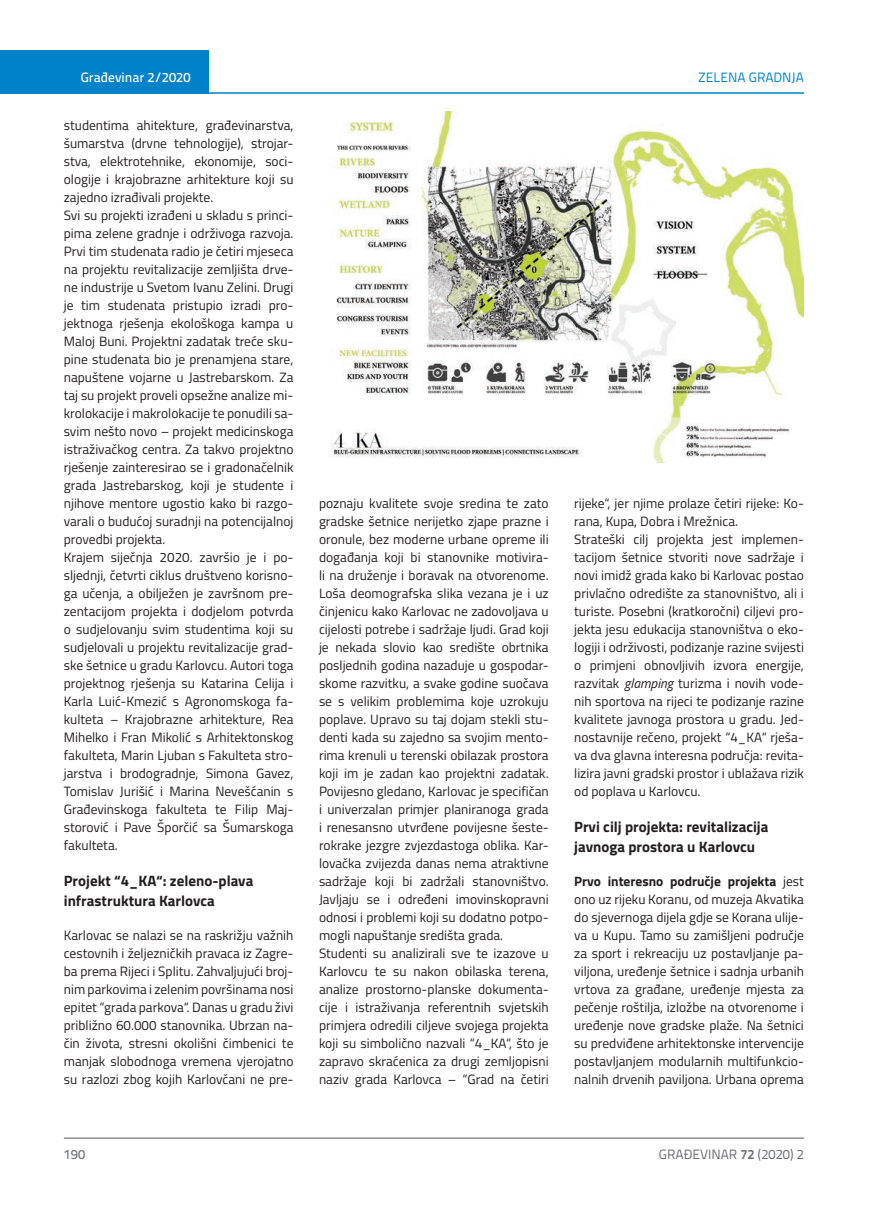
<style>
.page{position:relative;width:872px;height:1212px;background:#fff}
.page>*{position:absolute;margin:0;border:0;box-sizing:border-box;transform-origin:0 0}
.t1{font:700 15px/19.5px "Titillium";color:#231f20}
.t2{font:13.5px/18px "Titillium";color:#231f20}
.t3{font:13.5px "Titillium Text 22 L";color:#6c6d70}
.t4{font:500 13.5px "Titillium Text 22 L";color:#fff}
.t5{font:13.5px "Titillium Text 22 L";color:#0082c8}
.t6{font:500 13.5px "Titillium Text 22 L";color:#787a7d}
.s1{font-style:italic}
.s2{font-weight:700}
</style>
<div class="page">
<div style="left:0;top:50px;width:208px;height:44px;background:#0082c8"></div>
<hr style="left:0;top:92px;width:804px;height:2px;background:#0082c8">
<hr style="left:64px;top:1138px;width:740px;height:1px;background:#57585a">
<img style="left:331px;top:112px;width:473px;height:350px">
<p class="t4" style="left:81px;top:67px;width:111px">Građevinar 2/2020</p>
<p class="t5" style="left:698px;top:68px;width:107px">ZELENA GRADNJA</p>
<p class="t2" style="left:64px;top:115px;width:231px">studentima ahitekture, građevinarstva, šumarstva (drvne tehnologije), strojar&shy;stva, elektrotehnike, ekonomije, soci&shy;ologije i krajobrazne arhitekture koji su zajedno izrađivali projekte.<br>Svi su projekti izrađeni u skladu s princi&shy;pima zelene gradnje i održivoga razvoja.<br>Prvi tim studenata radio je četiri mjeseca na projektu revitalizacije zemljišta drve&shy;ne industrije u Svetom Ivanu Zelini. Drugi je tim studenata pristupio izradi pro&shy;jektnoga rješenja ekološkoga kampa u Maloj Buni. Projektni zadatak treće sku&shy;pine studenata bio je prenamjena stare, napuštene vojarne u Jastrebarskom. Za taj su projekt proveli opsežne analize mi&shy;krolokacije i makrolokacije te ponudili sa&shy;svim nešto novo – projekt medicinskoga istraživačkog centra. Za takvo projektno rješenje zainteresirao se i gradonačelnik grada Jastrebarskog, koji je studente i njihove mentore ugostio kako bi razgo&shy;varali o budućoj suradnji na potencijalnoj provedbi projekta.<br>Krajem siječnja 2020. završio je i po&shy;sljednji, četvrti ciklus društveno korisno&shy;ga učenja, a obilježen je završnom pre&shy;zentacijom projekta i dodjelom potvrda o sudjelovanju svim studentima koji su sudjelovali u projektu revitalizacije grad&shy;ske šetnice u gradu Karlovcu. Autori toga projektnog rješenja su Katarina Celija i Karla Luić-Kmezić s Agronomskoga fa&shy;kulteta – Krajobrazne arhitekture, Rea Mihelko i Fran Mikolić s Arhitektonskog fakulteta, Marin Ljuban s Fakulteta stro&shy;jarstva i brodogradnje, Simona Gavez, Tomislav Jurišić i Marina Nevešćanin s Građevinskoga fakulteta te Filip Maj&shy;storović i Pave Šporčić sa Šumarskoga fakulteta.</p>
<p class="t1" style="left:64px;top:870px;width:191px">Projekt “4_KA“: zeleno-plava infrastruktura Karlovca</p>
<p class="t2" style="left:64px;top:926px;width:231px;text-align:justify">Karlovac se nalazi se na raskrižju važnih cestovnih i željezničkih pravaca iz Zagre&shy;ba prema Rijeci i Splitu. Zahvaljujući broj&shy;nim parkovima i zelenim površinama nosi epitet “grada parkova“. Danas u gradu živi približno 60.000 stanovnika. Ubrzan na&shy;čin života, stresni okolišni čimbenici te manjak slobodnoga vremena vjerojatno su razlozi zbog kojih Karlovčani ne pre-</p>
<p class="t2" style="left:319px;top:493px;width:231px">poznaju kvalitete svoje sredina te zato gradske šetnice nerijetko zjape prazne i oronule, bez moderne urbane opreme ili događanja koji bi stanovnike motivira&shy;li na druženje i boravak na otvorenome.<br>Loša deomografska slika vezana je i uz činjenicu kako Karlovac ne zadovoljava u cijelosti potrebe i sadržaje ljudi. Grad koji je nekada slovio kao središte obrtnika posljednih godina nazaduje u gospodar&shy;skome razvitku, a svake godine suočava se s velikim problemima koje uzrokuju poplave. Upravo su taj dojam stekli stu&shy;denti kada su zajedno sa svojim mento&shy;rima krenuli u terenski obilazak prostora koji im je zadan kao projektni zadatak.<br>Povijesno gledano, Karlovac je specifičan i univerzalan primjer planiranoga grada i renesansno utvrđene povijesne šeste&shy;rokrake jezgre zvjezdastoga oblika. Kar&shy;lovačka zvijezda danas nema atraktivne sadržaje koji bi zadržali stanovništvo.<br>Javljaju se i određeni imovinskopravni odnosi i problemi koji su dodatno potpo&shy;mogli napuštanje središta grada.<br>Studenti su analizirali sve te izazove u Karlovcu te su nakon obilaska terena, analize prostorno-planske dokumenta&shy;cije i istraživanja referentnih svjetskih primjera odredili ciljeve svojega projekta koji su simbolično nazvali “4_KA“, što je zapravo skraćenica za drugi zemljopisni naziv grada Karlovca – “Grad na četiri</p>
<p class="t2" style="left:574px;top:493px;width:231px">rijeke“, jer njime prolaze četiri rijeke: Ko&shy;rana, Kupa, Dobra i Mrežnica.<br>Strateški cilj projekta jest implemen&shy;tacijom šetnice stvoriti nove sadržaje i novi imidž grada kako bi Karlovac postao privlačno odredište za stanovništvo, ali i turiste. Posebni (kratkoročni) ciljevi pro&shy;jekta jesu edukacija stanovništva o eko&shy;logiji i održivosti, podizanje razine svijesti o primjeni obnovljivih izvora energije, razvitak <span class="s1">glamping</span> turizma i novih vode&shy;nih sportova na rijeci te podizanje razine kvalitete javnoga prostora u gradu. Jed&shy;nostavnije rečeno, projekt “4_KA“ rješa&shy;va dva glavna interesna područja: revita&shy;lizira javni gradski prostor i ublažava rizik od poplava u Karlovcu.</p>
<p class="t1" style="left:574px;top:816px;width:196px">Prvi cilj projekta: revitalizacija javnoga prostora u Karlovcu</p>
<p class="t2" style="left:574px;top:872px;width:231px;text-align:justify"><span class="s2">Prvo interesno područje projekta</span> jest ono uz rijeku Koranu, od muzeja Akvatika do sjevernoga dijela gdje se Korana ulije&shy;va u Kupu. Tamo su zamišljeni područje za sport i rekreaciju uz postavljanje pa&shy;viljona, uređenje šetnice i sadnja urbanih vrtova za građane, uređenje mjesta za pečenje roštilja, izložbe na otvorenome i uređenje nove gradske plaže. Na šetnici su predviđene arhitektonske intervencije postavljanjem modularnih multifunkcio&shy;nalnih drvenih paviljona. Urbana oprema</p>
<p class="t6" style="left:64px;top:1144px;width:23px">190</p>
<p class="t3" style="left:659px;top:1144px;width:146px">GRAĐEVINAR <span class="s2">72</span> (2020) 2</p>
</div>
